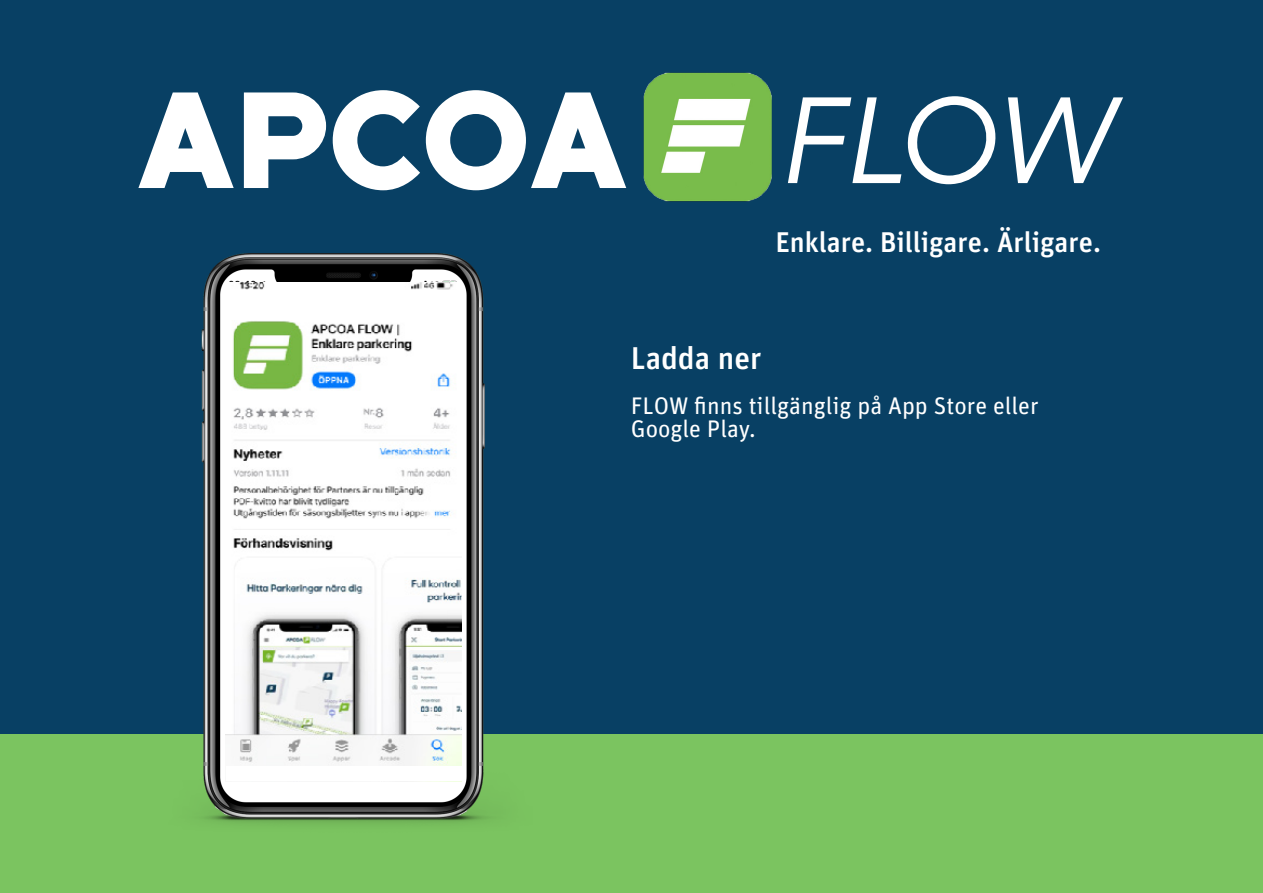
<style>
.page{position:relative;width:1263px;height:893px;background:#fff}
.page>*{position:absolute;margin:0;border:0;box-sizing:border-box;transform-origin:0 0}
.t1{font:500 31.5px "Unit Pro";color:#fff}
.t2{font:500 28.5px "Unit Pro";color:#fff}
.t3{font:24px "Unit Pro";color:#fff}
</style>
<div class="page">
<div style="left:0;top:0;width:1262px;height:893px;background:#084064"></div>
<div style="left:0;top:734px;width:1263px;height:159px;background:#7bc460"></div>
<svg style="left:138px;top:92px;width:96px;height:96px"></svg>
<svg style="left:244px;top:92px;width:82px;height:96px"></svg>
<svg style="left:333px;top:90px;width:87px;height:100px"></svg>
<svg style="left:426px;top:90px;width:200px;height:100px"></svg>
<svg style="left:788px;top:96px;width:208px;height:88px"></svg>
<svg style="left:1008px;top:97px;width:115px;height:86px"></svg>
<img style="left:643px;top:72px;width:129px;height:130px">
<img style="left:201px;top:253px;width:292px;height:571px">
<img style="left:225px;top:282px;width:237px;height:499px">
<div style="left:223px;top:291px;width:238px;height:29px;background:#fff"></div>
<div style="left:227px;top:766px;width:238px;height:15px;background:#fff"></div>
<p class="t2" style="left:775px;top:222px;width:327px">Enklare. Billigare. Ärligare.</p>
<p class="t1" style="left:631px;top:336px;width:132px">Ladda ner</p>
<p class="t3" style="left:631px;top:389px;width:409px">FLOW finns tillgänglig på App Store eller</p>
<p class="t3" style="left:631px;top:412px;width:127px">Google Play.</p>
</div>
